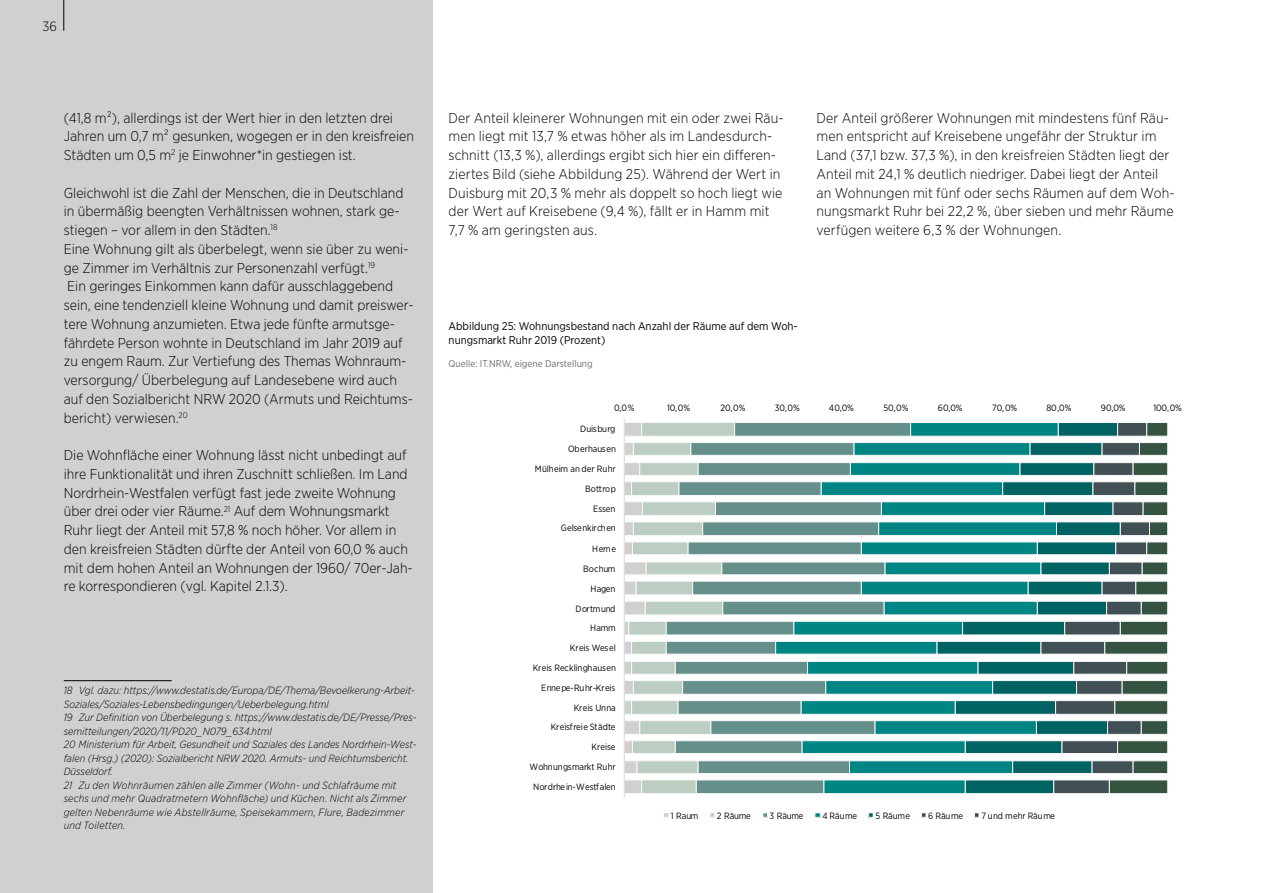
<style>
.page{position:relative;width:1263px;height:893px;background:#fff}
.page>*{position:absolute;margin:0;border:0;box-sizing:border-box;transform-origin:0 0}
.t1{font:300 14.25px/18.8px "Gotham Narrow";color:#000}
.t2{font:300 13.5px "Gotham Narrow";color:#000}
.t3{font:11.25px/13.5px "Gotham Narrow";color:#000}
.t4{font:italic 300 10.5px/13.5px "Gotham Narrow";color:#000}
.t5{font:9.75px "Gotham Narrow";color:#706f6f}
.t6{font:9.15px/20.1px "Gotham Narrow";letter-spacing:-.015em;color:#000;text-align:right}
</style>
<div class="page">
<div style="left:0;top:0;width:433px;height:893px;background:#d0d0d0"></div>
<hr style="left:64px;top:680px;width:108px;height:1px;background:#000">
<svg style="left:625px;top:423px;width:40px;height:371px"></svg>
<svg style="left:665px;top:422px;width:110px;height:372px"></svg>
<svg style="left:775px;top:422px;width:161px;height:372px"></svg>
<svg style="left:936px;top:423px;width:104px;height:371px"></svg>
<svg style="left:1040px;top:422px;width:128px;height:372px"></svg>
<hr style="left:624px;top:419px;width:1px;height:378px;background:#d9d9d9">
<svg style="left:663px;top:813px;width:6px;height:5px"></svg>
<svg style="left:710px;top:813px;width:5px;height:5px"></svg>
<svg style="left:763px;top:813px;width:5px;height:5px"></svg>
<div style="left:814px;top:812px;width:7px;height:6px;border:1px solid #f8f8f8"></div>
<svg style="left:868px;top:813px;width:5px;height:5px"></svg>
<svg style="left:921px;top:813px;width:5px;height:5px"></svg>
<svg style="left:974px;top:813px;width:5px;height:5px"></svg>
<hr style="left:63px;top:0;width:1px;height:31px;background:#000">
<p class="t2" style="left:43px;top:18px;width:16px">36</p>
<p class="t1" style="left:64px;top:108px;width:352px">(41,8 m²), allerdings ist der Wert hier in den letzten drei<br>Jahren um 0,7 m² gesunken, wogegen er in den kreisfreien<br>Städten um 0,5 m<sup>2</sup> je Einwohner*in gestiegen ist.</p>
<p class="t1" style="left:64px;top:183px;width:351px">Gleichwohl ist die Zahl der Menschen, die in Deutschland in übermäßig beengten Verhältnissen wohnen, stark ge&shy;stiegen – vor allem in den Städten.<sup>18<br></sup>Eine Wohnung gilt als überbelegt, wenn sie über zu weni&shy;ge Zimmer im Verhältnis zur Personenzahl verfügt.<sup>19<br></sup>Ein geringes Einkommen kann dafür ausschlaggebend sein, eine tendenziell kleine Wohnung und damit preiswer&shy;tere Wohnung anzumieten. Etwa jede fünfte armutsge&shy;fährdete Person wohnte in Deutschland im Jahr 2019 auf zu engem Raum. Zur Vertiefung des Themas Wohnraum&shy;versorgung/ Überbelegung auf Landesebene wird auch auf den Sozialbericht NRW 2020 (Armuts und Reichtums&shy;bericht) verwiesen.<sup>20</sup></p>
<p class="t1" style="left:64px;top:445px;width:351px">Die Wohnfläche einer Wohnung lässt nicht unbedingt auf ihre Funktionalität und ihren Zuschnitt schließen. Im Land Nordrhein-Westfalen verfügt fast jede zweite Wohnung über drei oder vier Räume.<sup>21</sup> Auf dem Wohnungsmarkt Ruhr liegt der Anteil mit 57,8 % noch höher. Vor allem in den kreisfreien Städten dürfte der Anteil von 60,0 % auch mit dem hohen Anteil an Wohnungen der 1960/ 70er-Jah&shy;re korrespondieren (vgl. Kapitel 2.1.3).</p>
<p class="t4" style="left:64px;top:683px;width:354px">18 Vgl. dazu: https://www.destatis.de/Europa/DE/Thema/Bevoelkerung-Arbeit-Soziales/Soziales-Lebensbedingungen/Ueberbelegung.html<br>19 Zur Definition von Überbelegung s. https://www.destatis.de/DE/Presse/Pres&shy;semitteilungen/2020/11/PD20_N079_634.html<br>20 Ministerium für Arbeit, Gesundheit und Soziales des Landes Nordrhein-West&shy;falen (Hrsg.) (2020): Sozialbericht NRW 2020. Armuts- und Reichtumsbericht.<br>Düsseldorf.<br>21 Zu den Wohnräumen zählen alle Zimmer (Wohn- und Schlafräume mit sechs und mehr Quadratmetern Wohnfläche) und Küchen. Nicht als Zimmer gelten Nebenräume wie Abstellräume, Speisekammern, Flure, Badezimmer und Toiletten.</p>
<p class="t1" style="left:449px;top:108px;width:337px">Der Anteil kleinerer Wohnungen mit ein oder zwei Räu&shy;men liegt mit 13,7 % etwas höher als im Landesdurch&shy;schnitt (13,3 %), allerdings ergibt sich hier ein differen&shy;ziertes Bild (siehe Abbildung 25). Während der Wert in Duisburg mit 20,3 % mehr als doppelt so hoch liegt wie der Wert auf Kreisebene (9,4 %), fällt er in Hamm mit 7,7 % am geringsten aus.</p>
<p class="t1" style="left:816px;top:108px;width:360px">Der Anteil größerer Wohnungen mit mindestens fünf Räu&shy;men entspricht auf Kreisebene ungefähr der Struktur im Land (37,1 bzw. 37,3 %), in den kreisfreien Städten liegt der Anteil mit 24,1 % deutlich niedriger. Dabei liegt der Anteil an Wohnungen mit fünf oder sechs Räumen auf dem Woh&shy;nungsmarkt Ruhr bei 22,2 %, über sieben und mehr Räume verfügen weitere 6,3 % der Wohnungen.</p>
<p class="t3" style="left:449px;top:319px;width:351px">Abbildung 25: Wohnungsbestand nach Anzahl der Räume auf dem Woh&shy;nungsmarkt Ruhr 2019 (Prozent)</p>
<p class="t5" style="left:449px;top:357px;width:146px">Quelle: IT.NRW, eigene Darstellung</p>
<p class="t6" style="left:614px;top:398px;width:22px">0,0%</p>
<p class="t6" style="left:667px;top:398px;width:25px">10,0%</p>
<p class="t6" style="left:720px;top:398px;width:26px">20,0%</p>
<p class="t6" style="left:775px;top:398px;width:26px">30,0%</p>
<p class="t6" style="left:829px;top:398px;width:26px">40,0%</p>
<p class="t6" style="left:883px;top:398px;width:26px">50,0%</p>
<p class="t6" style="left:938px;top:398px;width:26px">60,0%</p>
<p class="t6" style="left:992px;top:398px;width:26px">70,0%</p>
<p class="t6" style="left:1046px;top:398px;width:26px">80,0%</p>
<p class="t6" style="left:1101px;top:398px;width:26px">90,0%</p>
<p class="t6" style="left:1153px;top:398px;width:30px">100,0%</p>
<p class="t6" style="left:535px;top:419px;width:83px">Duisburg<br>Oberhausen<br>Mülheim an der Ruhr<br>Bottrop<br>Essen</p>
<p class="t6" style="left:561px;top:518px;width:57px">Gelsenkirchen<br>Herne<br>Bochum<br>Hagen<br>Dortmund</p>
<p class="t6" style="left:533px;top:617px;width:85px">Hamm<br>Kreis Wesel<br>Kreis Recklinghausen<br>Ennepe-Ruhr-Kreis<br>Kreis Unna</p>
<p class="t6" style="left:529px;top:717px;width:88px">Kreisfreie Städte<br>Kreise<br>Wohnungsmarkt Ruhr<br>Nordrhein-Westfalen</p>
<p class="t6" style="left:671px;top:805px;width:29px">1 Raum</p>
<p class="t6" style="left:717px;top:805px;width:35px">2 Räume</p>
<p class="t6" style="left:770px;top:805px;width:35px">3 Räume</p>
<p class="t6" style="left:822px;top:805px;width:36px">4 Räume</p>
<p class="t6" style="left:875px;top:805px;width:36px">5 Räume</p>
<p class="t6" style="left:928px;top:805px;width:36px">6 Räume</p>
<p class="t6" style="left:981px;top:805px;width:75px">7 und mehr Räume</p>
</div>
